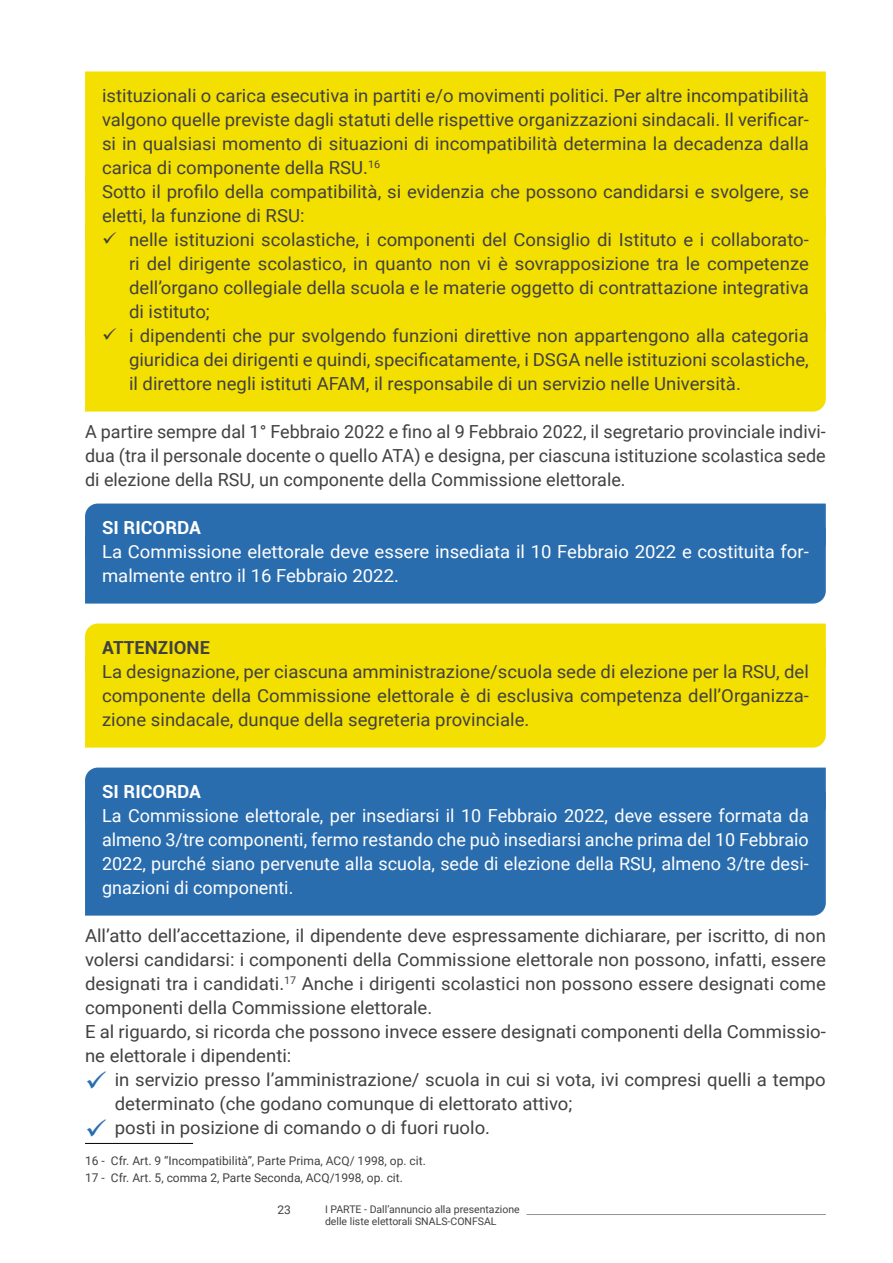
<style>
.page{position:relative;width:893px;height:1263px;background:#fff}
.page>*{position:absolute;margin:0;border:0;box-sizing:border-box;transform-origin:0 0}
.t1{font:18px/24px "Roboto";color:#414042}
.t2{font:18px/24px "Roboto";color:#fff}
.t3{font:700 18px "Roboto";color:#fff}
.t4{font:700 18px "Roboto";color:#414042}
.t5{font:12px/17.2px "Roboto";color:#414042}
.t6{font:10.5px/12px "Roboto";color:#414042}
</style>
<div class="page">
<hr style="left:526px;top:1214px;width:300px;height:1px;background:#939598">
<div style="left:85px;top:71px;width:741px;height:96px;background:#f3e000"></div>
<div style="left:85px;top:167px;width:741px;height:48px;background:#f3e000"></div>
<div style="left:85px;top:215px;width:741px;height:96px;background:#f3e000"></div>
<div style="left:85px;top:311px;width:741px;height:101px;background:#f3e000"></div>
<div style="left:85px;top:503px;width:741px;height:24px;background:#2a6daf"></div>
<div style="left:85px;top:527px;width:741px;height:77px;background:#2a6daf"></div>
<div style="left:85px;top:623px;width:741px;height:24px;background:#f3e000"></div>
<div style="left:85px;top:647px;width:741px;height:101px;background:#f3e000"></div>
<div style="left:85px;top:767px;width:741px;height:24px;background:#2a6daf"></div>
<div style="left:85px;top:791px;width:741px;height:125px;background:#2a6daf"></div>
<hr style="left:85px;top:1143px;width:108px;height:1px;background:#000">
<svg style="left:103px;top:232px;width:13px;height:12px"></svg>
<svg style="left:103px;top:328px;width:13px;height:12px"></svg>
<p class="t1" style="left:102px;top:83px;width:708px">istituzionali o carica esecutiva in partiti e/o movimenti politici. Per altre incompatibilità valgono quelle previste dagli statuti delle rispettive organizzazioni sindacali. Il verificar&shy;si in qualsiasi momento di situazioni di incompatibilità determina la decadenza dalla carica di componente della RSU.<sup>16<br></sup>Sotto il profilo della compatibilità, si evidenzia che possono candidarsi e svolgere, se eletti, la funzione di RSU:</p>
<p class="t1" style="left:129px;top:227px;width:681px">nelle istituzioni scolastiche, i componenti del Consiglio di Istituto e i collaborato&shy;ri del dirigente scolastico, in quanto non vi è sovrapposizione tra le competenze dell’organo collegiale della scuola e le materie oggetto di contrattazione integrativa di istituto;<br>i dipendenti che pur svolgendo funzioni direttive non appartengono alla categoria giuridica dei dirigenti e quindi, specificatamente, i DSGA nelle istituzioni scolastiche, il direttore negli istituti AFAM, il responsabile di un servizio nelle Università.</p>
<p class="t1" style="left:85px;top:419px;width:742px;text-align:justify">A partire sempre dal 1° Febbraio 2022 e fino al 9 Febbraio 2022, il segretario provinciale indivi&shy;dua (tra il personale docente o quello ATA) e designa, per ciascuna istituzione scolastica sede di elezione della RSU, un componente della Commissione elettorale.</p>
<p class="t3" style="left:102px;top:515px;width:100px">SI RICORDA</p>
<p class="t2" style="left:102px;top:539px;width:708px">La Commissione elettorale deve essere insediata il 10 Febbraio 2022 e costituita for&shy;malmente entro il 16 Febbraio 2022.</p>
<p class="t4" style="left:102px;top:635px;width:109px">ATTENZIONE</p>
<p class="t1" style="left:102px;top:659px;width:708px;text-align:justify">La designazione, per ciascuna amministrazione/scuola sede di elezione per la RSU, del componente della Commissione elettorale è di esclusiva competenza dell’Organizza&shy;zione sindacale, dunque della segreteria provinciale.</p>
<p class="t3" style="left:102px;top:779px;width:100px">SI RICORDA</p>
<p class="t2" style="left:102px;top:803px;width:708px;text-align:justify">La Commissione elettorale, per insediarsi il 10 Febbraio 2022, deve essere formata da almeno 3/tre componenti, fermo restando che può insediarsi anche prima del 10 Febbraio 2022, purché siano pervenute alla scuola, sede di elezione della RSU, almeno 3/tre desi&shy;gnazioni di componenti.</p>
<p class="t1" style="left:85px;top:923px;width:742px">All’atto dell’accettazione, il dipendente deve espressamente dichiarare, per iscritto, di non volersi candidarsi: i componenti della Commissione elettorale non possono, infatti, essere designati tra i candidati.<sup>17</sup> Anche i dirigenti scolastici non possono essere designati come componenti della Commissione elettorale.<br>E al riguardo, si ricorda che possono invece essere designati componenti della Commissio&shy;ne elettorale i dipendenti:</p>
<p class="t1" style="left:115px;top:1067px;width:713px">in servizio presso l’amministrazione/ scuola in cui si vota, ivi compresi quelli a tempo determinato (che godano comunque di elettorato attivo;<br>posti in posizione di comando o di fuori ruolo.</p>
<p class="t5" style="left:85px;top:1151px;width:342px">16 - Cfr. Art. 9 “Incompatibilità”, Parte Prima, ACQ/ 1998, op. cit.<br>17 - Cfr. Art. 5, comma 2, Parte Seconda, ACQ/1998, op. cit.</p>
<p class="t5" style="left:278px;top:1200px;width:15px">23</p>
<p class="t6" style="left:325px;top:1202px;width:196px">I PARTE - Dall’annuncio alla presentazione delle liste elettorali SNALS-CONFSAL</p>
</div>
